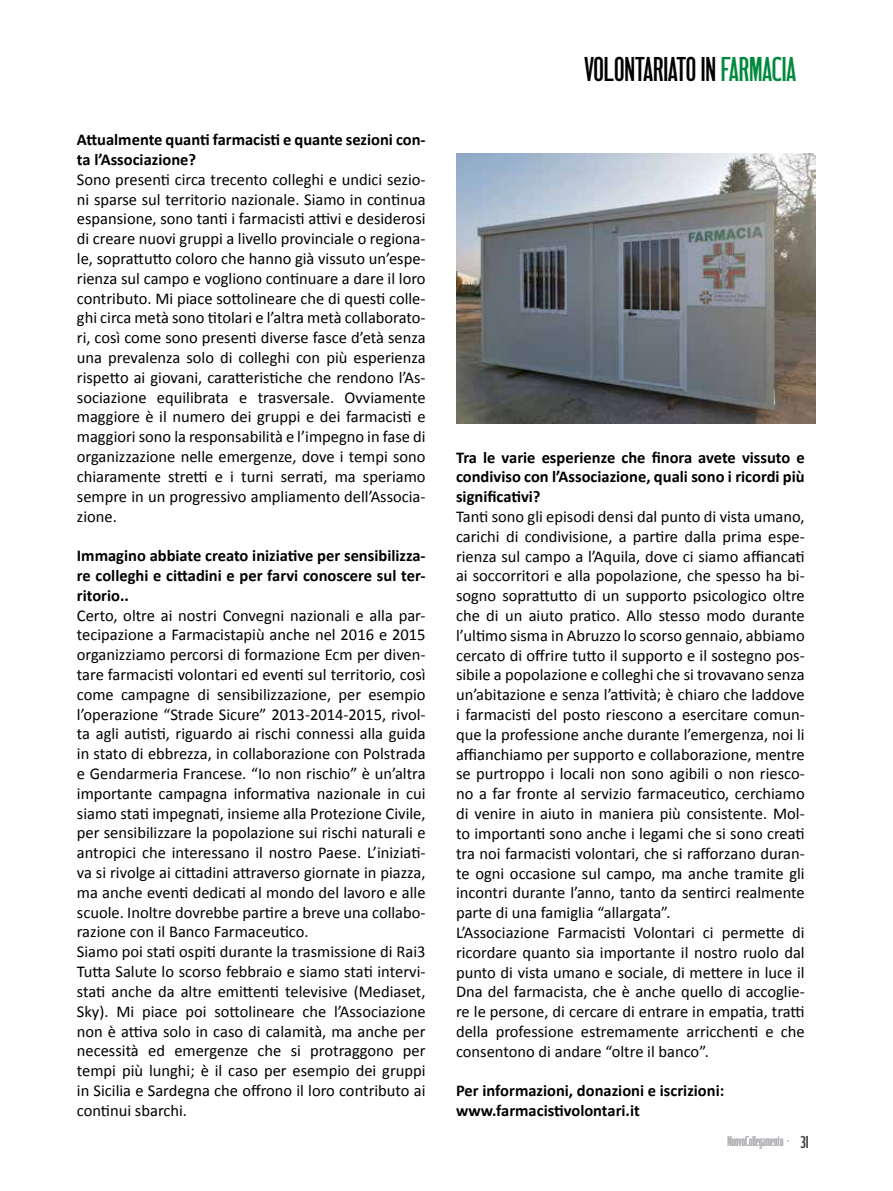
<style>
.page{position:relative;width:893px;height:1191px;background:#fff}
.page>*{position:absolute;margin:0;border:0;box-sizing:border-box;transform-origin:0 0}
.t1{font:36px "HWT Unit Gothic 721";color:#000}
.t2{font:16.5px/19.8px "Calibri";color:#000}
.t3{font:700 16.5px/19.8px "Calibri";color:#000}
.t4{font:15px "HWT Unit Gothic 721";color:#afb1b4}
.s1{color:#00893c}
.s2{font-size:18px;color:#515254}
</style>
<div class="page">
<img style="left:456px;top:153px;width:360px;height:270px">
<p class="t3" style="left:77px;top:130px;width:350px">Attualmente quanti farmacisti e quante sezioni con&shy;ta l’Associazione?</p>
<p class="t2" style="left:77px;top:169px;width:350px;text-align:justify">Sono presenti circa trecento colleghi e undici sezio&shy;ni sparse sul territorio nazionale. Siamo in continua espansione, sono tanti i farmacisti attivi e desiderosi di creare nuovi gruppi a livello provinciale o regiona&shy;le, soprattutto coloro che hanno già vissuto un’espe&shy;rienza sul campo e vogliono continuare a dare il loro contributo. Mi piace sottolineare che di questi colle&shy;ghi circa metà sono titolari e l’altra metà collaborato&shy;ri, così come sono presenti diverse fasce d’età senza una prevalenza solo di colleghi con più esperienza rispetto ai giovani, caratteristiche che rendono l’As&shy;sociazione equilibrata e trasversale. Ovviamente maggiore è il numero dei gruppi e dei farmacisti e maggiori sono la responsabilità e l’impegno in fase di organizzazione nelle emergenze, dove i tempi sono chiaramente stretti e i turni serrati, ma speriamo sempre in un progressivo ampliamento dell’Associa&shy;zione.</p>
<p class="t3" style="left:77px;top:546px;width:350px;text-align:justify">Immagino abbiate creato iniziative per sensibilizza&shy;re colleghi e cittadini e per farvi conoscere sul ter&shy;ritorio..</p>
<p class="t2" style="left:77px;top:605px;width:350px">Certo, oltre ai nostri Convegni nazionali e alla par&shy;tecipazione a Farmacistapiù anche nel 2016 e 2015 organizziamo percorsi di formazione Ecm per diven&shy;tare farmacisti volontari ed eventi sul territorio, così come campagne di sensibilizzazione, per esempio l’operazione “Strade Sicure” 2013-2014-2015, rivol&shy;ta agli autisti, riguardo ai rischi connessi alla guida in stato di ebbrezza, in collaborazione con Polstrada e Gendarmeria Francese. “Io non rischio” è un’altra importante campagna informativa nazionale in cui siamo stati impegnati, insieme alla Protezione Civile, per sensibilizzare la popolazione sui rischi naturali e antropici che interessano il nostro Paese. L’iniziati&shy;va si rivolge ai cittadini attraverso giornate in piazza, ma anche eventi dedicati al mondo del lavoro e alle scuole. Inoltre dovrebbe partire a breve una collabo&shy;razione con il Banco Farmaceutico.<br>Siamo poi stati ospiti durante la trasmissione di Rai3<br>Tutta Salute lo scorso febbraio e siamo stati intervi&shy;stati anche da altre emittenti televisive (Mediaset, Sky). Mi piace poi sottolineare che l’Associazione non è attiva solo in caso di calamità, ma anche per necessità ed emergenze che si protraggono per tempi più lunghi; è il caso per esempio dei gruppi in Sicilia e Sardegna che offrono il loro contributo ai continui sbarchi.</p>
<h1 class="t1" style="left:584px;top:48px;width:213px">VOLONTARIATO IN<span class="s1">FARMACIA</span></h1>
<p class="t3" style="left:456px;top:447px;width:350px;text-align:justify">Tra le varie esperienze che finora avete vissuto e condiviso con l’Associazione, quali sono i ricordi più significativi?</p>
<p class="t2" style="left:456px;top:506px;width:350px">Tanti sono gli episodi densi dal punto di vista umano, carichi di condivisione, a partire dalla prima espe&shy;rienza sul campo a l’Aquila, dove ci siamo affiancati ai soccorritori e alla popolazione, che spesso ha bi&shy;sogno soprattutto di un supporto psicologico oltre che di un aiuto pratico. Allo stesso modo durante l’ultimo sisma in Abruzzo lo scorso gennaio, abbiamo cercato di offrire tutto il supporto e il sostegno pos&shy;sibile a popolazione e colleghi che si trovavano senza un’abitazione e senza l’attività; è chiaro che laddove i farmacisti del posto riescono a esercitare comun&shy;que la professione anche durante l’emergenza, noi li affianchiamo per supporto e collaborazione, mentre se purtroppo i locali non sono agibili o non riesco&shy;no a far fronte al servizio farmaceutico, cerchiamo di venire in aiuto in maniera più consistente. Mol&shy;to importanti sono anche i legami che si sono creati tra noi farmacisti volontari, che si rafforzano duran&shy;te ogni occasione sul campo, ma anche tramite gli incontri durante l’anno, tanto da sentirci realmente parte di una famiglia “allargata”.<br>L’Associazione Farmacisti Volontari ci permette di ricordare quanto sia importante il nostro ruolo dal punto di vista umano e sociale, di mettere in luce il Dna del farmacista, che è anche quello di accoglie&shy;re le persone, di cercare di entrare in empatia, tratti della professione estremamente arricchenti e che consentono di andare “oltre il banco”.</p>
<p class="t3" style="left:456px;top:1081px;width:270px">Per informazioni, donazioni e iscrizioni: www.farmacistivolontari.it</p>
<p class="t4" style="left:727px;top:1132px;width:83px">NuovoCollegamento - <span class="s2">31</span></p>
<p class="t4" style="left:752px;top:1132px;width:3px">l</p>
</div>
